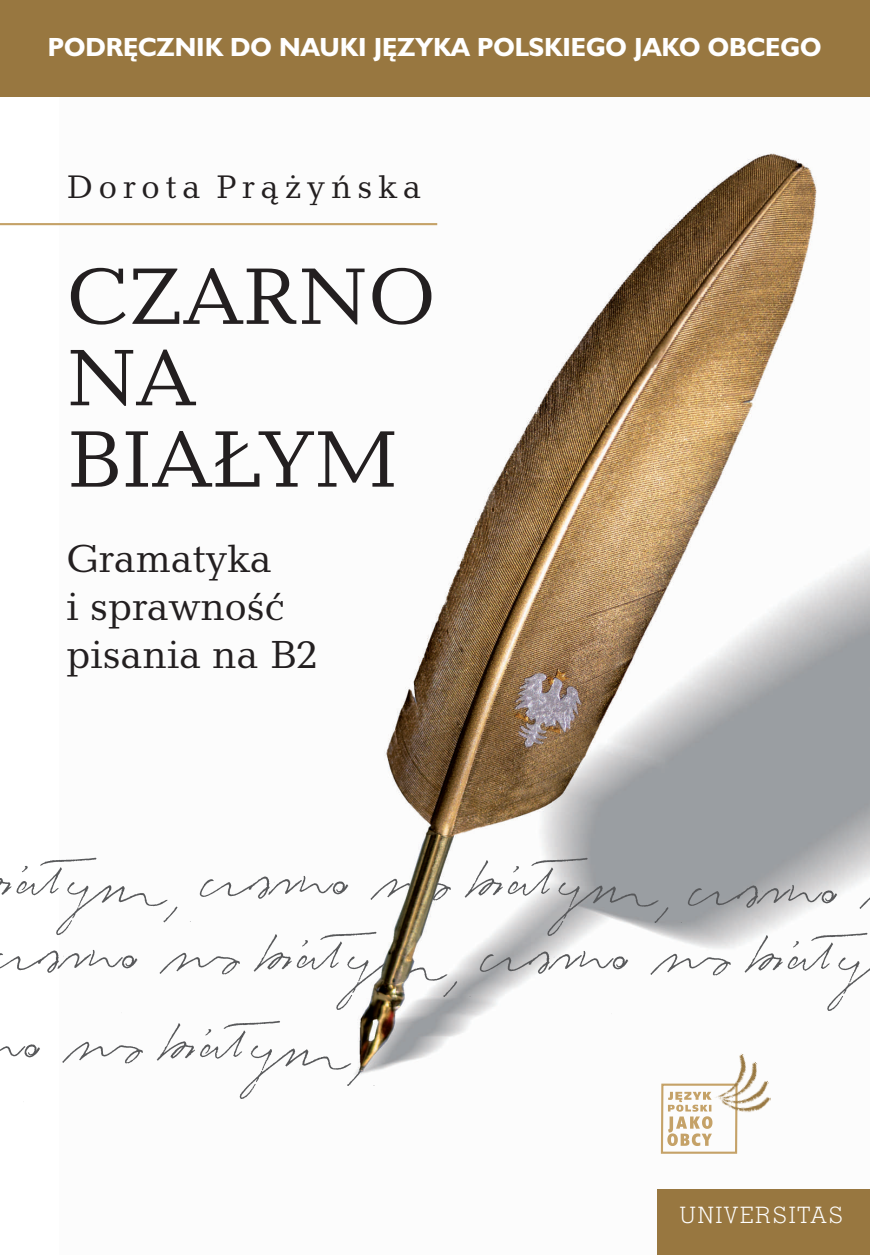
<style>
.page{position:relative;width:870px;height:1255px;background:#fff}
.page>*{position:absolute;margin:0;border:0;box-sizing:border-box;transform-origin:0 0}
.t1{font:73.65px/81.3px "Candida PL";color:#231f20}
.t2{font:36px/48.2px "Candida PL";color:#231f20}
.t3{font:30px "Candida PL";letter-spacing:.195em;color:#231f20}
.t4{font:700 24px "Humanst 521 PL";color:#fff}
.t5{font:21px "Geo Slab 703 Lt PL";letter-spacing:.095em;color:#fff}
</style>
<div class="page">
<img style="left:59px;top:153px;width:811px;height:1001px">
<div style="left:0;top:0;width:870px;height:97px;background:#987740"></div>
<div style="left:657px;top:1188px;width:213px;height:66px;background:#987740"></div>
<div style="left:661px;top:1083px;width:76px;height:70px;border:2px solid #c5a268"></div>
<img style="left:713px;top:1116px;width:57px;height:1px">
<img style="left:712px;top:1071px;width:59px;height:45px">
<img style="left:712px;top:1055px;width:52px;height:57px">
<img style="left:708px;top:1049px;width:44px;height:59px">
<svg style="left:667px;top:1091px;width:45px;height:54px"></svg>
<hr style="left:0;top:223px;width:437px;height:2px;background:#c5a268">
<img style="left:0;top:1021px;width:382px;height:89px">
<img style="left:0;top:946px;width:471px;height:75px">
<img style="left:471px;top:947px;width:399px;height:75px">
<img style="left:0;top:846px;width:191px;height:100px">
<img style="left:191px;top:846px;width:499px;height:101px">
<img style="left:679px;top:855px;width:191px;height:101px">
<p class="t4" style="left:48px;top:39px;width:775px">PODRĘCZNIK DO NAUKI JĘZYKA POLSKIEGO JAKO OBCEGO</p>
<p class="t3" style="left:66px;top:175px;width:356px">Dorota Prążyńska</p>
<h1 class="t1" style="left:66px;top:266px;width:370px">CZARNO<br>NA<br>BIAŁYM</h1>
<h2 class="t2" style="left:66px;top:539px;width:253px">Gramatyka<br>i sprawność pisania na B2</h2>
<p class="t5" style="left:679px;top:1207px;width:165px">UNIVERSITAS</p>
</div>
